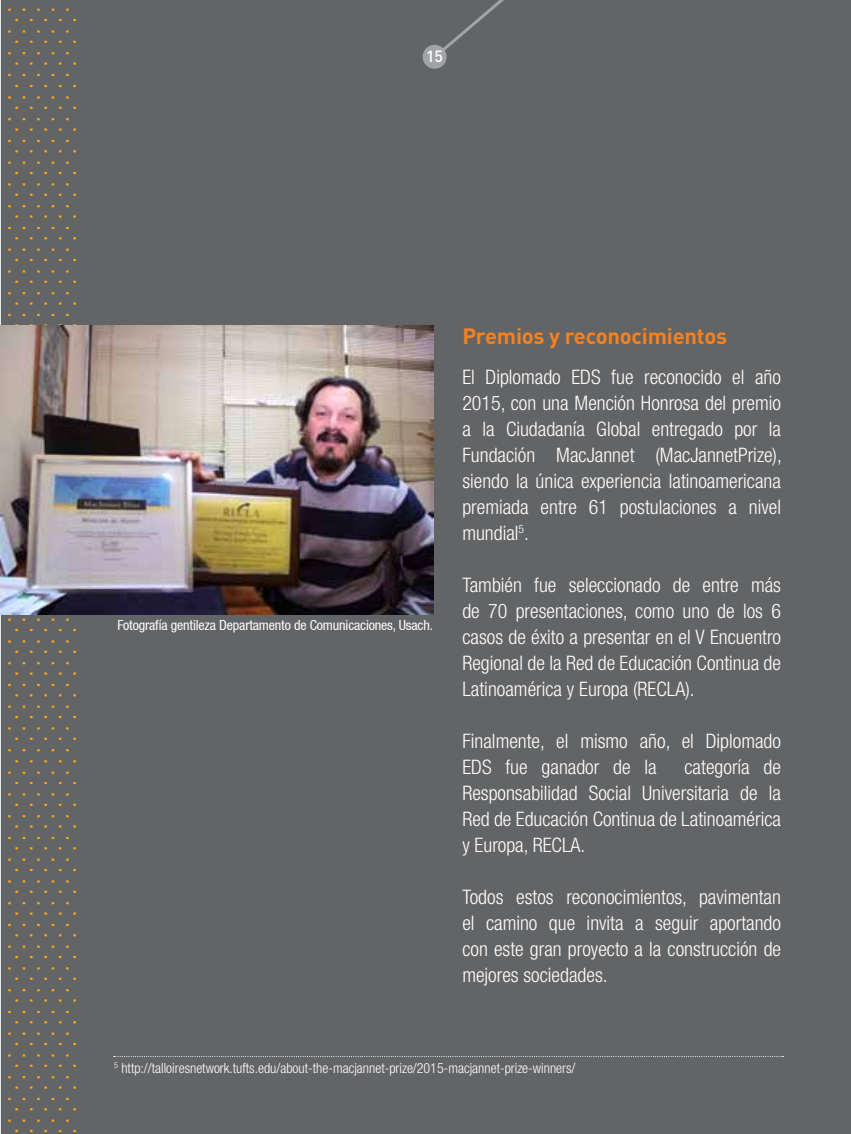
<style>
.page{position:relative;width:851px;height:1134px;background:#fff}
.page>*{position:absolute;margin:0;border:0;box-sizing:border-box;transform-origin:0 0}
.t1{font:700 22px "DIN";letter-spacing:-.01em;color:#f58220}
.t2{font:300 condensed 20px/26px "Helvetica Neue";color:#fff;text-align:justify}
.t3{font:500 16px "DIN";color:#fff}
.t4{font:300 condensed 14px "Helvetica Neue";color:#fff}
.t5{font:condensed 14px "Helvetica 57";letter-spacing:-.01em;color:#fff}
</style>
<div class="page">
<div style="left:0;top:0;width:850px;height:1134px;background:#636466"></div>
<svg style="left:8px;top:9px;width:68px;height:316px"></svg>
<svg style="left:8px;top:614px;width:68px;height:518px"></svg>
<hr style="left:0;top:0;width:1px;height:1134px;background:#e6e7e8">
<svg style="left:114px;top:1056px;width:669px;height:1px"></svg>
<div style="left:422px;top:45px;width:24px;height:24px;background:#a1a3a6;border-radius:50%"></div>
<svg style="left:440px;top:0;width:64px;height:54px"></svg>
<img style="left:0;top:325px;width:433px;height:289px">
<p class="t3" style="left:426px;top:46px;width:19px">15</p>
<p class="t5" style="left:117px;top:617px;width:317px">Fotografía gentileza Departamento de Comunicaciones, Usach.</p>
<p class="t1" style="left:462px;top:321px;width:266px">Premios y reconocimientos</p>
<p class="t2" style="left:462px;top:363px;width:321px">El Diplomado EDS fue reconocido el año 2015, con una Mención Honrosa del premio a la Ciudadanía Global entregado por la Fundación MacJannet (MacJannetPrize), siendo la única experiencia latinoamericana premiada entre 61 postulaciones a nivel mundial<sup>5</sup>.</p>
<p class="t2" style="left:462px;top:571px;width:320px">También fue seleccionado de entre más de 70 presentaciones, como uno de los 6 casos de éxito a presentar en el V Encuentro Regional de la Red de Educación Continua de Latinoamérica y Europa (RECLA).</p>
<p class="t2" style="left:462px;top:727px;width:320px">Finalmente, el mismo año, el Diplomado<br>EDS fue ganador de la</p>
<p class="t2" style="left:462px;top:753px;width:320px;text-indent:222px">categoría de Responsabilidad Social Universitaria de la Red de Educación Continua de Latinoamérica y Europa, RECLA.</p>
<p class="t2" style="left:462px;top:883px;width:320px">Todos estos reconocimientos, pavimentan el camino que invita a seguir aportando con este gran proyecto a la construcción de mejores sociedades.</p>
<p class="t4" style="left:114px;top:1060px;width:463px"><sup>5</sup> http://talloiresnetwork.tufts.edu/about-the-macjannet-prize/2015-macjannet-prize-winners/</p>
</div>
